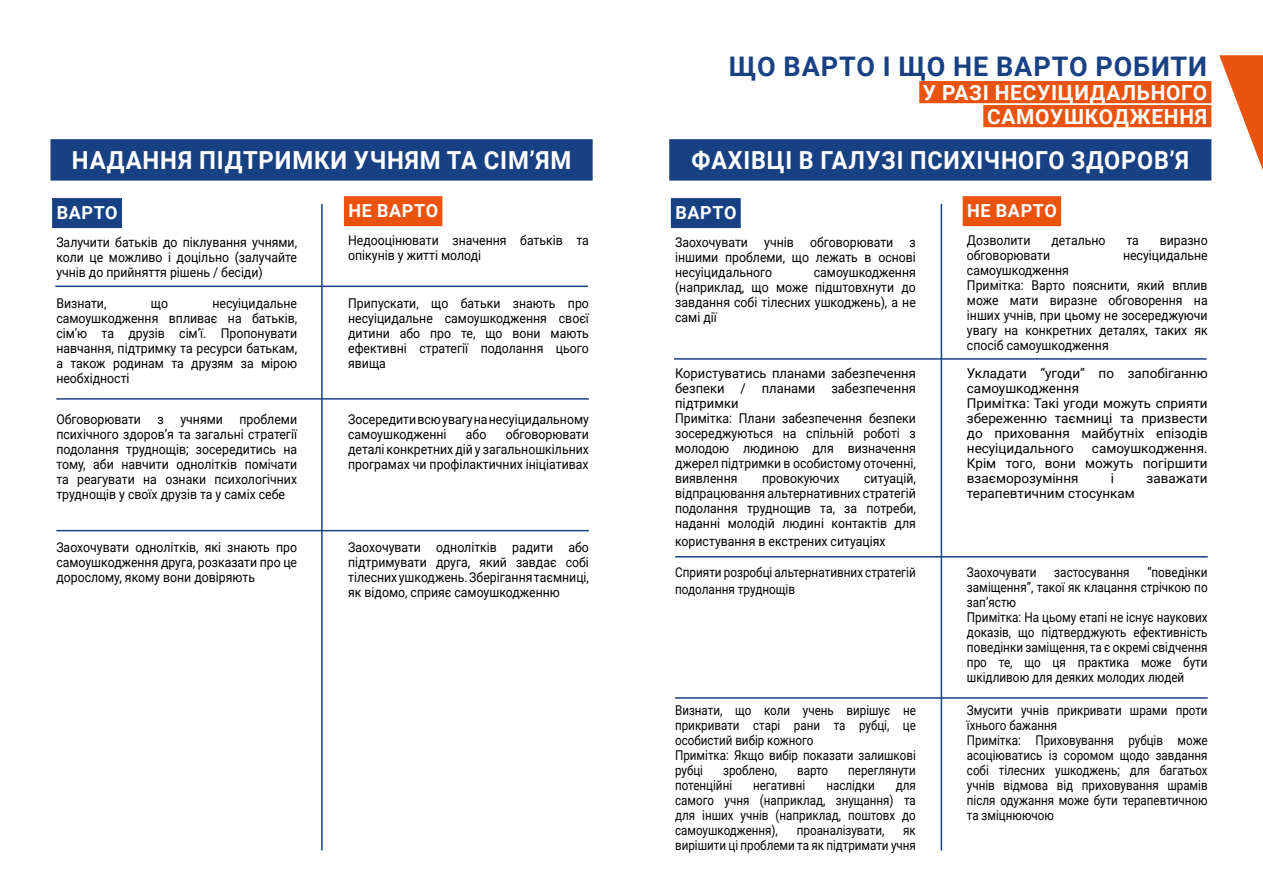
<style>
.page{position:relative;width:1263px;height:893px;background:#fff}
.page>*{position:absolute;margin:0;border:0;box-sizing:border-box;transform-origin:0 0}
.t1{font:700 27px "Roboto";letter-spacing:.035em;color:#184184}
.t2{font:700 24.9px "Roboto";letter-spacing:.035em;color:#fff;scale:.94 1}
.t3{font:700 24.9px "Roboto";letter-spacing:.035em;color:#fff;scale:.96 1}
.t4{font:700 20.85px/24px "Roboto";letter-spacing:.035em;color:#fff;text-align:right}
.t5{font:700 18px "Roboto";letter-spacing:.035em;color:#fff}
.t6{font:13.5px/15px "Roboto";color:#000;text-align:justify;scale:.91 1}
.t7{font:13.5px/15px "Roboto";color:#000;scale:.86 1}
.t8{font:13.5px/15px "Roboto";color:#000;scale:.87 1}
.t9{font:13.5px/15px "Roboto";color:#000}
.t10{font:13.5px/15px "Roboto";color:#000;scale:.96 1}
</style>
<div class="page">
<div style="left:52px;top:198px;width:70px;height:30px;background:#184184"></div>
<div style="left:344px;top:196px;width:98px;height:30px;background:#e9530e"></div>
<hr style="left:55px;top:286px;width:533px;height:1px;background:#184184">
<hr style="left:56px;top:398px;width:533px;height:2px;background:#184184">
<hr style="left:56px;top:530px;width:533px;height:1px;background:#184184">
<hr style="left:321px;top:204px;width:2px;height:646px;background:#184184">
<div style="left:50px;top:139px;width:543px;height:42px;background:#184184"></div>
<svg style="left:1219px;top:55px;width:44px;height:115px"></svg>
<div style="left:671px;top:198px;width:70px;height:30px;background:#184184"></div>
<div style="left:963px;top:196px;width:98px;height:30px;background:#e9530e"></div>
<hr style="left:674px;top:358px;width:532px;height:2px;background:#184184">
<hr style="left:675px;top:556px;width:533px;height:1px;background:#184184">
<hr style="left:675px;top:697px;width:533px;height:2px;background:#184184">
<hr style="left:941px;top:204px;width:1px;height:646px;background:#184184">
<div style="left:669px;top:139px;width:542px;height:42px;background:#184184"></div>
<div style="left:919px;top:81px;width:292px;height:22px;background:#e9530e"></div>
<div style="left:983px;top:105px;width:228px;height:22px;background:#e9530e"></div>
<h2 class="t3" style="left:72px;top:142px;width:522px">НАДАННЯ ПІДТРИМКИ УЧНЯМ ТА СІМ’ЯМ</h2>
<h3 class="t5" style="left:57px;top:200px;width:63px">ВАРТО</h3>
<p class="t6" style="left:56px;top:234px;width:266px">Залучити батьків до піклування учнями, коли це можливо і доцільно (залучайте учнів до прийняття рішень / бесіди)</p>
<h3 class="t5" style="left:348px;top:198px;width:91px">НЕ ВАРТО</h3>
<p class="t6" style="left:348px;top:232px;width:266px">Недооцінювати значення батьків та опікунів у житті молоді</p>
<p class="t6" style="left:56px;top:295px;width:266px;text-indent:156px">несуіцидальне самоушкодження впливає на батьків, сім’ю та друзів сім’ї. Пропонувати навчання, підтримку та ресурси батькам, а також родинам та друзям за мірою необхідності</p>
<p class="t6" style="left:348px;top:295px;width:266px">Припускати, що батьки знають про несуіцидальне самоушкодження своєї дитини або про те, що вони мають ефективні стратегії подолання цього явища</p>
<p class="t6" style="left:56px;top:295px;width:57px">Визнати,</p>
<p class="t6" style="left:151px;top:295px;width:20px">що</p>
<p class="t6" style="left:56px;top:411px;width:266px">Обговорювати з учнями проблеми психічного здоров’я та загальні стратегії подолання труднощів; зосередитись на тому, аби навчити однолітків помічати та реагувати на ознаки психологічних труднощів у своїх друзів та у саміх себе</p>
<p class="t6" style="left:348px;top:411px;width:266px">Зосередити всю увагу на несуіцидальному самоушкодженні</p>
<p class="t6" style="left:348px;top:426px;width:266px;text-indent:158px">обговорювати деталі конкретних дій у загальношкільних програмах чи профілактичних ініціативах</p>
<p class="t6" style="left:466px;top:426px;width:24px">або</p>
<p class="t6" style="left:56px;top:539px;width:266px">Заохочувати однолітків, які знають про самоушкодження друга, розказати про це дорослому, якому вони довіряють</p>
<p class="t6" style="left:348px;top:539px;width:266px">Заохочувати однолітків радити або підтримувати друга, який завдає собі тілесних ушкоджень. Зберігання таємниці, як відомо, сприяє самоушкодженню</p>
<h1 class="t1" style="left:729px;top:47px;width:480px">ЩО ВАРТО І ЩО НЕ ВАРТО РОБИТИ</h1>
<h3 class="t4" style="left:923px;top:79px;width:286px">У РАЗІ НЕСУІЦИДАЛЬНОГО<br>САМОУШКОДЖЕННЯ</h3>
<h2 class="t2" style="left:691px;top:142px;width:531px">ФАХІВЦІ В ГАЛУЗІ ПСИХІЧНОГО ЗДОРОВ’Я</h2>
<h3 class="t5" style="left:675px;top:200px;width:63px">ВАРТО</h3>
<p class="t6" style="left:675px;top:234px;width:266px">Заохочувати учнів обговорювати з іншими проблеми, що лежать в основі несуіцидального</p>
<p class="t6" style="left:675px;top:264px;width:266px;text-indent:139px">самоушкодження (наприклад, що може підштовхнути до завдання собі тілесних ушкоджень), а не самі дії</p>
<p class="t10" style="left:675px;top:365px;width:252px">Користуватись планами забезпечення безпеки / планами забезпечення підтримки<br>Примітка: Плани забезпечення безпеки зосереджуються на спільній роботі з молодою людиною для визначення джерел підтримки в особистому оточенні, виявлення</p>
<p class="t6" style="left:675px;top:470px;width:266px;text-indent:189px">ситуацій, відпрацювання альтернативних стратегій подолання труднощив та, за потреби, наданні молодій людині контактів для</p>
<p class="t6" style="left:675px;top:533px;width:233px">користування в екстрених ситуаціях</p>
<p class="t6" style="left:762px;top:470px;width:86px">провокуючих</p>
<h3 class="t5" style="left:967px;top:198px;width:91px">НЕ ВАРТО</h3>
<p class="t6" style="left:967px;top:232px;width:71px">Дозволити</p>
<p class="t6" style="left:1051px;top:232px;width:61px">детально</p>
<p class="t6" style="left:1126px;top:232px;width:15px">та</p>
<p class="t6" style="left:1160px;top:232px;width:54px">виразно</p>
<p class="t6" style="left:967px;top:247px;width:93px">обговорювати</p>
<p class="t6" style="left:1123px;top:247px;width:95px">несуіцидальне</p>
<p class="t6" style="left:967px;top:262px;width:266px;text-align:left">самоушкодження<br>Примітка: Варто пояснити, який вплив може мати виразне обговорення на інших учнів, при цьому не зосереджуючи увагу на конкретних деталях, таких як спосіб самоушкодження</p>
<p class="t9" style="left:967px;top:365px;width:242px">Укладати “угоди” по запобіганню самоушкодження<br>Примітка: Такі угоди можуть сприяти збереженню таємниці та призвести до приховання майбутніх епізодів несуіцидального</p>
<p class="t9" style="left:967px;top:440px;width:242px;text-align:justify;text-indent:125px">самоушкодження.<br>Крім того, вони можуть погіршити взаєморозуміння</p>
<p class="t9" style="left:1111px;top:470px;width:5px">і</p>
<p class="t9" style="left:1146px;top:470px;width:63px">заважати</p>
<p class="t9" style="left:967px;top:485px;width:170px">терапевтичним стосункам</p>
<p class="t8" style="left:967px;top:565px;width:278px;text-indent:180px">“поведінки заміщення”, такої як клацання стрічкою по зап’ястю<br>Примітка: На цьому етапі не існує наукових доказів, що підтверджують ефективність поведінки заміщення, та є окремі свідчення про те, що ця практика може бути шкідливою для деяких молодих людей</p>
<p class="t8" style="left:675px;top:564px;width:278px;line-height:16.5px">Сприяти розробці альтернативних стратегій подолання труднощів</p>
<p class="t8" style="left:967px;top:565px;width:82px">Заохочувати</p>
<p class="t8" style="left:1054px;top:565px;width:88px">застосування</p>
<p class="t7" style="left:675px;top:702px;width:281px">Визнати, що коли учень вирішує не прикривати старі рани та рубці, це особистий вибір кожного<br>Примітка: Якщо вибір показати залишкові рубці</p>
<p class="t7" style="left:723px;top:762px;width:64px">зроблено,</p>
<p class="t7" style="left:797px;top:762px;width:38px">варто</p>
<p class="t7" style="left:848px;top:762px;width:80px">переглянути</p>
<p class="t7" style="left:675px;top:777px;width:68px">потенційні</p>
<p class="t7" style="left:753px;top:777px;width:62px">негативні</p>
<p class="t7" style="left:826px;top:777px;width:58px">наслідки</p>
<p class="t7" style="left:675px;top:777px;width:281px;text-align:justify;text-indent:221px">для самого учня (наприклад, знущання) та для інших учнів (наприклад, поштовх до самоушкодження),</p>
<p class="t7" style="left:797px;top:822px;width:103px">проаналізувати,</p>
<p class="t7" style="left:675px;top:822px;width:281px;text-align:right">як<br>вирішити ці проблеми та як підтримати учня</p>
<p class="t7" style="left:967px;top:702px;width:281px">Змусити учнів прикривати шрами проти їхнього бажання<br>Примітка: Приховування рубців може асоціюватись із соромом щодо завдання собі тілесних ушкоджень; для багатьох учнів відмова від приховування шрамів після одужання може бути терапевтичною та зміцнюючою</p>
</div>
